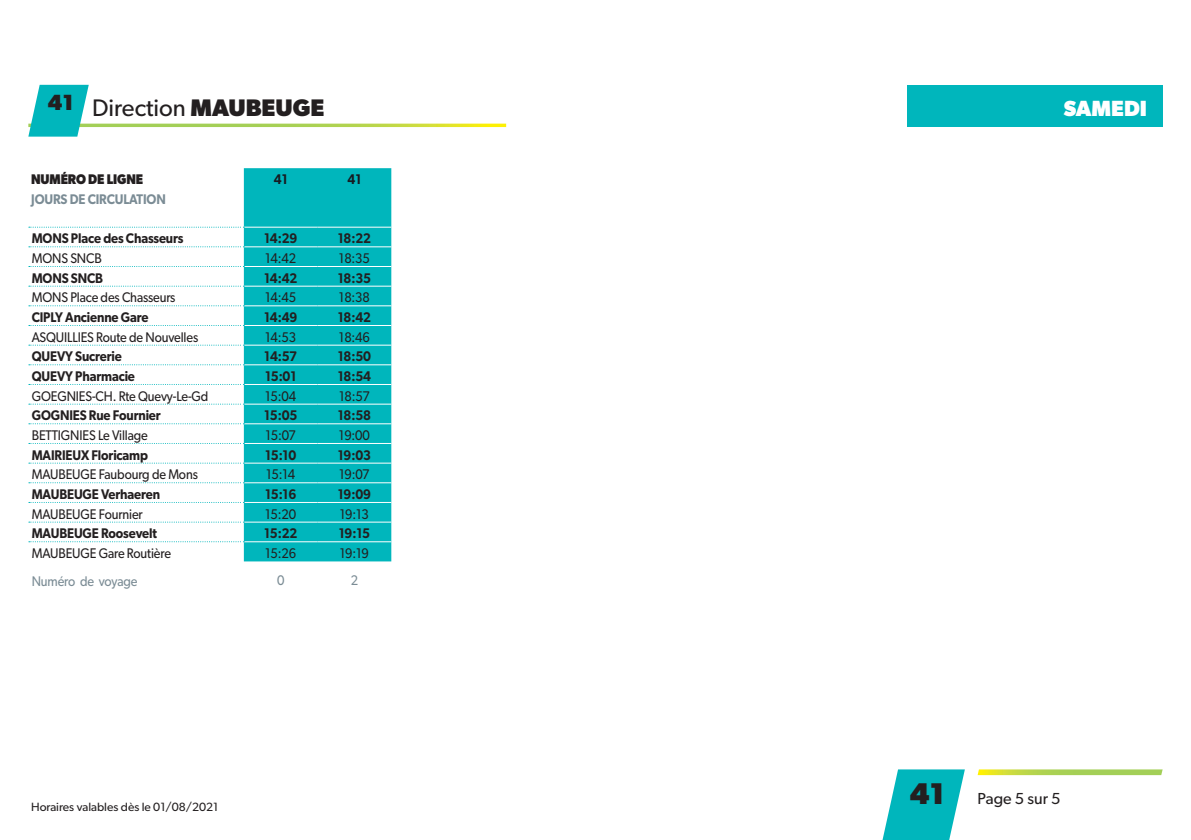
<style>
.page{position:relative;width:1191px;height:840px;background:#fff}
.page>*{position:absolute;margin:0;border:0;box-sizing:border-box;transform-origin:0 0}
.t1{font:700 30px "Gibson";color:#231f20}
.t2{font:24px "Gibson";color:#231f20}
.t3{font:700 22px "Gibson";color:#fff}
.t4{font:16px "Gibson";color:#231f20}
.t5{font:14px "Gibson";letter-spacing:-.01em;color:#231f20;scale:.9 1}
.t6{font:600 14px "Gibson";letter-spacing:-.01em;color:#231f20;scale:.9 1}
.t7{font:600 14px "Gibson";letter-spacing:-.01em;color:#7b8c95;scale:.9 1}
.t8{font:14px "Gibson";letter-spacing:-.01em;color:#7b8c95;scale:.9 1}
.t9{font:700 14px "Gibson";letter-spacing:-.01em;color:#231f20;scale:.9 1}
.Gibson_-_7_-_SemiBol{font:600 14px "Gibson";color:#161b21;scale:.9 1}
.t10{font:12px "Gibson";color:#231f20}
.s1{font-weight:700}
</style>
<div class="page">
<svg style="left:89px;top:123px;width:417px;height:4px;background:#c3dc64"></svg>
<svg style="left:978px;top:769px;width:184px;height:5px"></svg>
<svg style="left:882px;top:769px;width:83px;height:70px"></svg>
<div style="left:907px;top:85px;width:255px;height:42px;background:#00b6bc"></div>
<svg style="left:28px;top:85px;width:61px;height:51px"></svg>
<div style="left:244px;top:168px;width:147px;height:393px;background:#00b6bc"></div>
<hr style="left:244px;top:226px;width:73px;height:1px;background:#fff">
<hr style="left:317px;top:226px;width:74px;height:1px;background:#fff">
<hr style="left:244px;top:246px;width:73px;height:1px;background:#fff">
<hr style="left:317px;top:246px;width:74px;height:1px;background:#fff">
<hr style="left:244px;top:266px;width:73px;height:1px;background:#fff">
<hr style="left:317px;top:266px;width:74px;height:1px;background:#fff">
<hr style="left:244px;top:285px;width:73px;height:1px;background:#fff">
<hr style="left:317px;top:285px;width:74px;height:1px;background:#fff">
<hr style="left:244px;top:305px;width:73px;height:1px;background:#fff">
<hr style="left:317px;top:305px;width:74px;height:1px;background:#fff">
<hr style="left:244px;top:325px;width:73px;height:1px;background:#fff">
<hr style="left:317px;top:325px;width:74px;height:1px;background:#fff">
<hr style="left:244px;top:344px;width:73px;height:1px;background:#fff">
<hr style="left:317px;top:344px;width:74px;height:1px;background:#fff">
<hr style="left:244px;top:364px;width:73px;height:1px;background:#fff">
<hr style="left:317px;top:364px;width:74px;height:1px;background:#fff">
<hr style="left:244px;top:384px;width:73px;height:1px;background:#fff">
<hr style="left:317px;top:384px;width:74px;height:1px;background:#fff">
<hr style="left:244px;top:403px;width:73px;height:1px;background:#fff">
<hr style="left:317px;top:403px;width:74px;height:1px;background:#fff">
<hr style="left:244px;top:423px;width:73px;height:1px;background:#fff">
<hr style="left:317px;top:423px;width:74px;height:1px;background:#fff">
<hr style="left:244px;top:442px;width:73px;height:1px;background:#fff">
<hr style="left:317px;top:442px;width:74px;height:1px;background:#fff">
<hr style="left:244px;top:462px;width:73px;height:1px;background:#fff">
<hr style="left:317px;top:462px;width:74px;height:1px;background:#fff">
<hr style="left:244px;top:482px;width:73px;height:1px;background:#fff">
<hr style="left:317px;top:482px;width:74px;height:1px;background:#fff">
<hr style="left:244px;top:501px;width:73px;height:1px;background:#fff">
<hr style="left:317px;top:501px;width:74px;height:1px;background:#fff">
<hr style="left:244px;top:521px;width:73px;height:1px;background:#fff">
<hr style="left:317px;top:521px;width:74px;height:1px;background:#fff">
<hr style="left:244px;top:541px;width:73px;height:1px;background:#fff">
<hr style="left:317px;top:541px;width:74px;height:1px;background:#fff">
<svg style="left:29px;top:226px;width:215px;height:1px"></svg>
<svg style="left:29px;top:246px;width:215px;height:1px"></svg>
<svg style="left:29px;top:266px;width:215px;height:1px"></svg>
<svg style="left:29px;top:285px;width:215px;height:1px"></svg>
<svg style="left:29px;top:305px;width:215px;height:1px"></svg>
<svg style="left:29px;top:325px;width:215px;height:1px"></svg>
<svg style="left:29px;top:344px;width:215px;height:1px"></svg>
<svg style="left:29px;top:364px;width:215px;height:1px"></svg>
<svg style="left:29px;top:384px;width:215px;height:1px"></svg>
<svg style="left:29px;top:403px;width:215px;height:1px"></svg>
<svg style="left:29px;top:423px;width:215px;height:1px"></svg>
<svg style="left:29px;top:462px;width:215px;height:1px"></svg>
<svg style="left:29px;top:482px;width:215px;height:1px"></svg>
<svg style="left:29px;top:521px;width:215px;height:1px"></svg>
<svg style="left:29px;top:541px;width:215px;height:1px"></svg>
<h2 class="t2" style="left:48px;top:93px;width:278px"><sup>41</sup> Direction <span class="s1">MAUBEUGE</span></h2>
<h3 class="t3" style="left:1063px;top:96px;width:85px">SAMEDI</h3>
<p class="t9" style="left:31px;top:171px;width:126px">NUMÉRO DE LIGNE</p>
<p class="Gibson_-_7_-_SemiBol" style="left:274px;top:171px;width:17px">41</p>
<p class="Gibson_-_7_-_SemiBol" style="left:348px;top:171px;width:17px">41</p>
<p class="t7" style="left:31px;top:191px;width:151px">JOURS DE CIRCULATION</p>
<p class="t6" style="left:32px;top:230px;width:170px">MONS Place des Chasseurs</p>
<p class="t6" style="left:264px;top:230px;width:38px">14:29</p>
<p class="t6" style="left:338px;top:230px;width:38px">18:22</p>
<p class="t5" style="left:32px;top:250px;width:79px">MONS SNCB</p>
<p class="t5" style="left:265px;top:250px;width:36px">14:42</p>
<p class="t5" style="left:339px;top:250px;width:36px">18:35</p>
<p class="t6" style="left:32px;top:269px;width:81px">MONS SNCB</p>
<p class="t6" style="left:264px;top:269px;width:38px">14:42</p>
<p class="t6" style="left:338px;top:269px;width:38px">18:35</p>
<p class="t5" style="left:32px;top:289px;width:161px">MONS Place des Chasseurs</p>
<p class="t5" style="left:265px;top:289px;width:36px">14:45</p>
<p class="t5" style="left:339px;top:289px;width:36px">18:38</p>
<p class="t6" style="left:32px;top:309px;width:131px">CIPLY Ancienne Gare</p>
<p class="t6" style="left:264px;top:309px;width:38px">14:49</p>
<p class="t6" style="left:338px;top:309px;width:38px">18:42</p>
<p class="t5" style="left:32px;top:328px;width:186px">ASQUILLIES Route de Nouvelles</p>
<p class="t5" style="left:265px;top:328px;width:36px">14:53</p>
<p class="t5" style="left:339px;top:328px;width:36px">18:46</p>
<p class="t6" style="left:32px;top:348px;width:101px">QUEVY Sucrerie</p>
<p class="t6" style="left:264px;top:348px;width:38px">14:57</p>
<p class="t6" style="left:338px;top:348px;width:38px">18:50</p>
<p class="t6" style="left:32px;top:367px;width:116px">QUEVY Pharmacie</p>
<p class="t6" style="left:265px;top:367px;width:36px">15:01</p>
<p class="t6" style="left:338px;top:367px;width:38px">18:54</p>
<p class="t5" style="left:32px;top:387px;width:198px">GOEGNIES-CH. Rte Quevy-Le-Gd</p>
<p class="t5" style="left:265px;top:387px;width:36px">15:04</p>
<p class="t5" style="left:339px;top:387px;width:36px">18:57</p>
<p class="t6" style="left:32px;top:407px;width:145px">GOGNIES Rue Fournier</p>
<p class="t6" style="left:264px;top:407px;width:38px">15:05</p>
<p class="t6" style="left:338px;top:407px;width:38px">18:58</p>
<p class="t5" style="left:32px;top:426px;width:130px">BETTIGNIES Le Village</p>
<p class="t5" style="left:265px;top:426px;width:35px">15:07</p>
<p class="t5" style="left:339px;top:426px;width:36px">19:00</p>
<p class="t6" style="left:32px;top:446px;width:131px">MAIRIEUX Floricamp</p>
<p class="t6" style="left:265px;top:446px;width:36px">15:10</p>
<p class="t6" style="left:338px;top:446px;width:38px">19:03</p>
<p class="t5" style="left:32px;top:466px;width:186px">MAUBEUGE Faubourg de Mons</p>
<p class="t5" style="left:266px;top:466px;width:34px">15:14</p>
<p class="t5" style="left:339px;top:466px;width:35px">19:07</p>
<p class="t6" style="left:32px;top:485px;width:144px">MAUBEUGE Verhaeren</p>
<p class="t6" style="left:265px;top:485px;width:36px">15:16</p>
<p class="t6" style="left:338px;top:485px;width:38px">19:09</p>
<p class="t5" style="left:32px;top:505px;width:125px">MAUBEUGE Fournier</p>
<p class="t5" style="left:265px;top:505px;width:36px">15:20</p>
<p class="t5" style="left:340px;top:505px;width:34px">19:13</p>
<p class="t6" style="left:32px;top:525px;width:141px">MAUBEUGE Roosevelt</p>
<p class="t6" style="left:264px;top:525px;width:38px">15:22</p>
<p class="t6" style="left:339px;top:525px;width:36px">19:15</p>
<p class="t5" style="left:32px;top:544px;width:156px">MAUBEUGE Gare Routière</p>
<p class="t5" style="left:265px;top:544px;width:36px">15:26</p>
<p class="t5" style="left:340px;top:544px;width:34px">19:19</p>
<p class="t8" style="left:32px;top:572px;width:119px">Numéro de voyage</p>
<p class="t8" style="left:277px;top:571px;width:10px">0</p>
<p class="t8" style="left:351px;top:571px;width:10px">2</p>
<p class="t10" style="left:31px;top:799px;width:189px">Horaires valables dès le 01/08/2021</p>
<h1 class="t1" style="left:909px;top:775px;width:36px">41</h1>
<p class="t4" style="left:977px;top:788px;width:84px">Page 5 sur 5</p>
</div>
